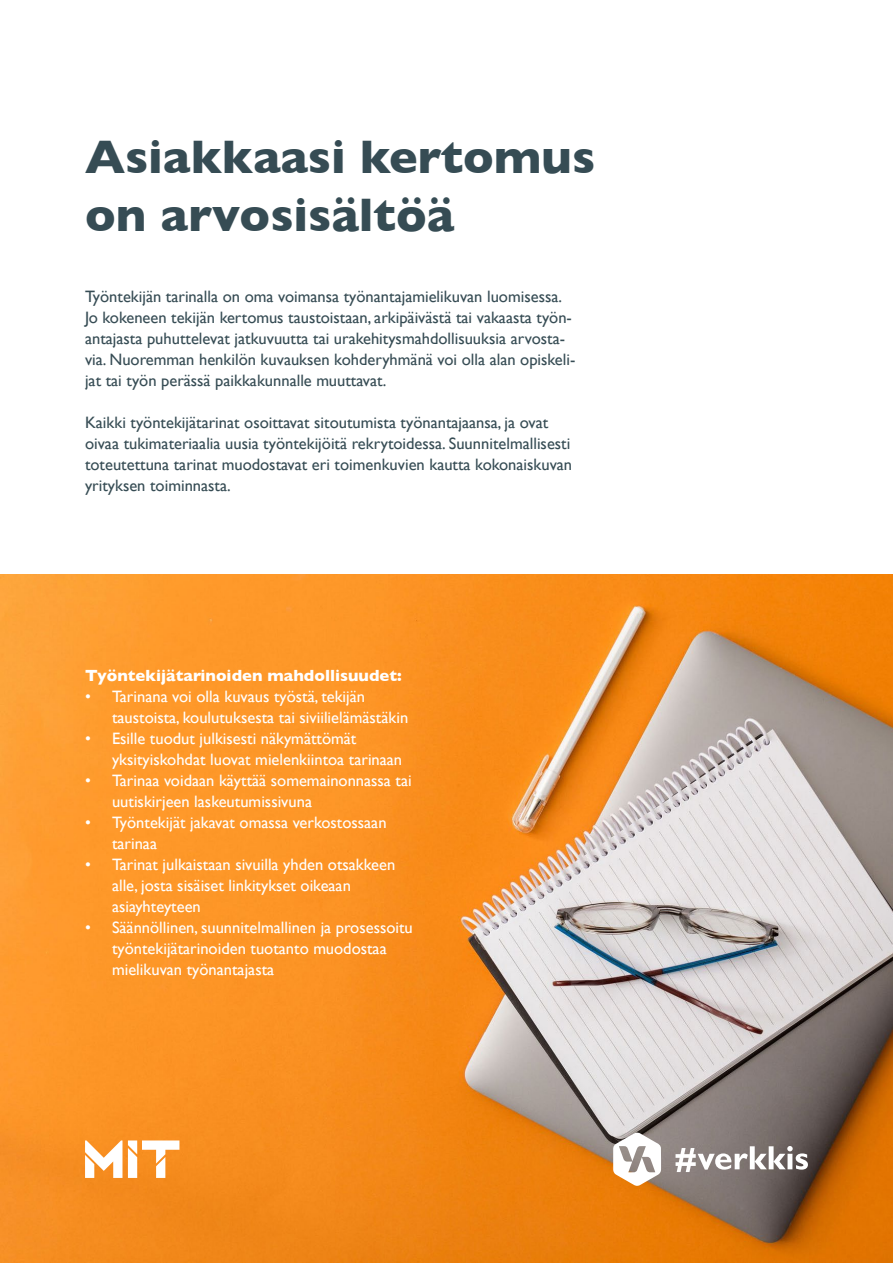
<style>
.page{position:relative;width:893px;height:1263px;background:#fff}
.page>*{position:absolute;margin:0;border:0;box-sizing:border-box;transform-origin:0 0}
.t1{font:700 48px/57.6px "Gill Sans";color:#364c54}
.t2{font:16.5px/21px "Gill Sans";color:#364c54}
.t3{font:16.5px/21px "Gill Sans";color:#fff}
.t4{font:700 16.5px "Gill Sans";color:#fff}
</style>
<div class="page">
<img style="left:0;top:574px;width:893px;height:689px">
<svg style="left:85px;top:1140px;width:94px;height:38px"></svg>
<svg style="left:613px;top:1132px;width:48px;height:54px"></svg>
<svg style="left:675px;top:1146px;width:133px;height:26px"></svg>
<h1 class="t1" style="left:85px;top:127px;width:512px">Asiakkaasi kertomus on arvosisältöä</h1>
<p class="t2" style="left:85px;top:286px;width:492px">Työntekijän tarinalla on oma voimansa työnantajamielikuvan luomisessa.<br>Jo kokeneen tekijän kertomus taustoistaan, arkipäivästä tai vakaasta työn&shy;antajasta puhuttelevat jatkuvuutta tai urakehitysmahdollisuuksia arvosta&shy;via. Nuoremman henkilön kuvauksen kohderyhmänä voi olla alan opiskeli&shy;jat tai työn perässä paikkakunnalle muuttavat.</p>
<p class="t2" style="left:85px;top:412px;width:489px">Kaikki työntekijätarinat osoittavat sitoutumista työnantajaansa, ja ovat oivaa tukimateriaalia uusia työntekijöitä rekrytoidessa. Suunnitelmallisesti toteutettuna tarinat muodostavat eri toimenkuvien kautta kokonaiskuvan yrityksen toiminnasta.</p>
<p class="t4" style="left:85px;top:662px;width:318px">Työntekijätarinoiden mahdollisuudet:</p>
<p class="t3" style="left:112px;top:685px;width:298px;text-indent:-27px">• Tarinana voi olla kuvaus työstä, tekijän taustoista, koulutuksesta tai siviilielämästäkin</p>
<p class="t3" style="left:112px;top:727px;width:292px;text-indent:-27px">• Esille tuodut julkisesti näkymättömät yksityiskohdat luovat mielenkiintoa tarinaan</p>
<p class="t3" style="left:112px;top:769px;width:301px;text-indent:-27px">• Tarinaa voidaan käyttää somemainonnassa tai uutiskirjeen laskeutumissivuna</p>
<p class="t3" style="left:112px;top:811px;width:276px;text-indent:-27px">• Työntekijät jakavat omassa verkostossaan tarinaa</p>
<p class="t3" style="left:112px;top:854px;width:285px;text-indent:-27px">• Tarinat julkaistaan sivuilla yhden otsakkeen alle, josta sisäiset linkitykset oikeaan asiayhteyteen</p>
<p class="t3" style="left:112px;top:917px;width:302px;text-indent:-27px">• Säännöllinen, suunnitelmallinen ja prosessoitu työntekijätarinoiden tuotanto muodostaa mielikuvan työnantajasta</p>
</div>
